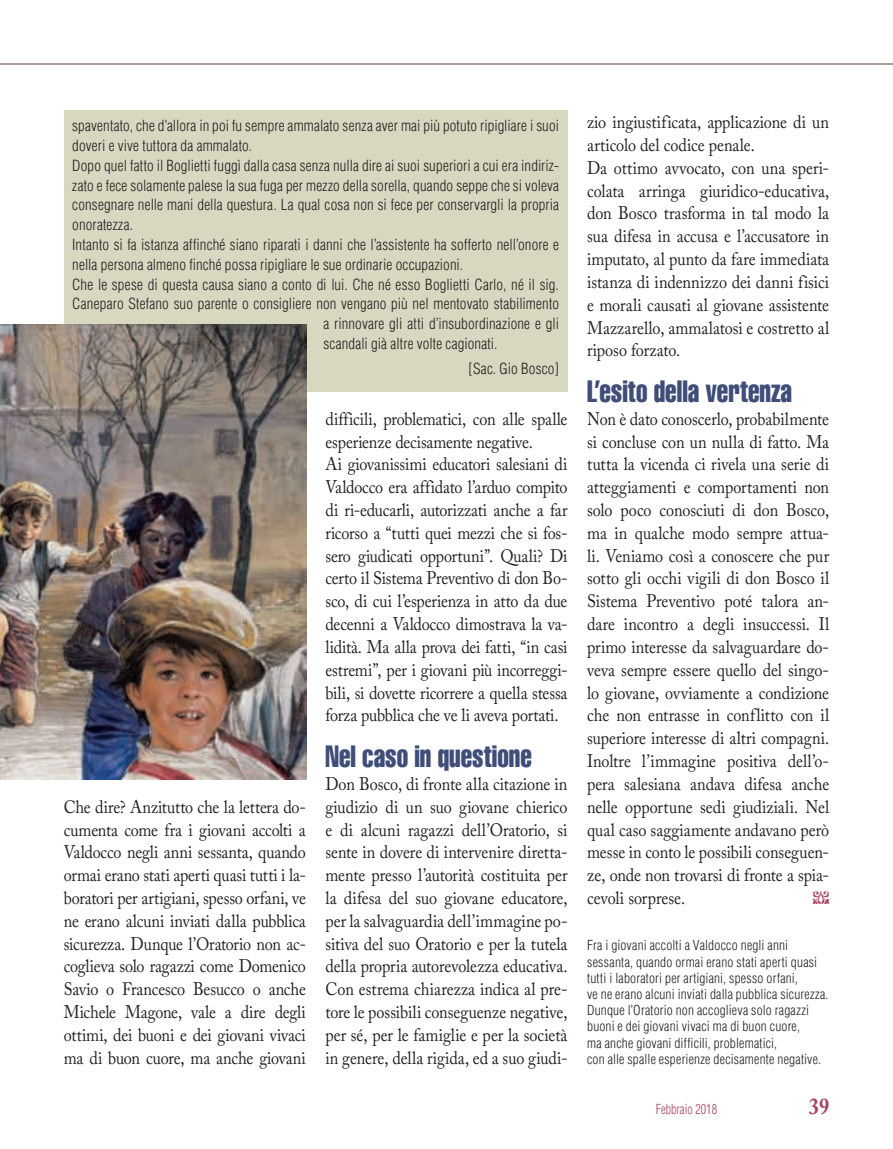
<style>
.page{position:relative;width:893px;height:1149px;background:#fff}
.page>*{position:absolute;margin:0;border:0;box-sizing:border-box;transform-origin:0 0}
.t1{font:extra-condensed 30px "Helvetica";color:#3f4e79;scale:.9 1}
.t2{font:700 22.5px "Adobe Caslon Pro";color:#a64361;scale:.9 1}
.t3{font:18px/22.8px "Adobe Caslon Pro";letter-spacing:-.005em;color:#231f20;text-align:justify;scale:.9 1}
.t4{font:18px "Adobe Caslon Pro";color:#a64361;scale:.9 1}
.t5{font:300 condensed 15px "Helvetica";letter-spacing:.01em;color:#231f20}
.t6{font:300 condensed 13.5px/16.2px "Helvetica";letter-spacing:.015em;color:#231f20}
.t7{font:300 condensed 13.5px "Helvetica";color:#a64361;scale:.9 1}
</style>
<div class="page">
<div style="left:64px;top:111px;width:503px;height:281px;background:#d8d7c0"></div>
<img style="left:0;top:324px;width:306px;height:455px">
<hr style="left:0;top:64px;width:893px;height:1px;background:#ac9e94">
<p class="t5" style="left:72px;top:116px;width:488px">spaventato, che d’allora in poi fu sempre ammalato senza aver mai più potuto ripigliare i suoi</p>
<p class="t5" style="left:72px;top:136px;width:181px">doveri e vive tuttora da ammalato.</p>
<p class="t5" style="left:72px;top:156px;width:488px">Dopo quel fatto il Boglietti fuggì dalla casa senza nulla dire ai suoi superiori a cui era indiriz-</p>
<p class="t5" style="left:72px;top:176px;width:488px">zato e fece solamente palese la sua fuga per mezzo della sorella, quando seppe che si voleva</p>
<p class="t5" style="left:72px;top:195px;width:488px">consegnare nelle mani della questura. La qual cosa non si fece per conservargli la propria</p>
<p class="t5" style="left:72px;top:215px;width:62px">onoratezza.</p>
<p class="t5" style="left:72px;top:235px;width:488px">Intanto si fa istanza affinché siano riparati i danni che l’assistente ha sofferto nell’onore e</p>
<p class="t5" style="left:72px;top:255px;width:392px">nella persona almeno finché possa ripigliare le sue ordinarie occupazioni.</p>
<p class="t5" style="left:72px;top:275px;width:488px">Che le spese di questa causa siano a conto di lui. Che né esso Boglietti Carlo, né il sig.</p>
<p class="t5" style="left:72px;top:294px;width:488px">Caneparo Stefano suo parente o consigliere non vengano più nel mentovato stabilimento</p>
<p class="t5" style="left:323px;top:314px;width:237px">a rinnovare gli atti d’insubordinazione e gli</p>
<p class="t5" style="left:323px;top:334px;width:175px">scandali già altre volte cagionati.</p>
<p class="t5" style="left:469px;top:359px;width:92px">[Sac. Gio Bosco]</p>
<p class="t3" style="left:325px;top:407px;width:270px;text-align:left">difficili, problematici, con alle spalle esperienze decisamente negative.<br>Ai giovanissimi educatori salesiani di Valdocco era affidato l’arduo compito di ri-educarli, autorizzati anche a far ricorso a “tutti quei mezzi che si fos&shy;sero giudicati opportuni”. Quali? Di certo il Sistema Preventivo di don Bo&shy;sco, di cui l’esperienza in atto da due decenni a Valdocco dimostrava la va&shy;lidità. Ma alla prova dei fatti, “in casi estremi”, per i giovani più incorreggi&shy;bili, si dovette ricorrere a quella stessa forza pubblica che ve li aveva portati.</p>
<h1 class="t1" style="left:325px;top:737px;width:231px">Nel caso in questione</h1>
<p class="t3" style="left:325px;top:772px;width:270px">Don Bosco, di fronte alla citazione in giudizio di un suo giovane chierico e di alcuni ragazzi dell’Oratorio, si sente in dovere di intervenire diretta&shy;mente presso l’autorità costituita per la difesa del suo giovane educatore, per la salvaguardia dell’immagine po&shy;sitiva del suo Oratorio e per la tutela della propria autorevolezza educativa.<br>Con estrema chiarezza indica al pre&shy;tore le possibili conseguenze negative, per sé, per le famiglie e per la società in genere, della rigida, ed a suo giudi-</p>
<p class="t3" style="left:64px;top:794px;width:271px">Che dire? Anzitutto che la lettera do&shy;cumenta come fra i giovani accolti a Valdocco negli anni sessanta, quando ormai erano stati aperti quasi tutti i la&shy;boratori per artigiani, spesso orfani, ve ne erano alcuni inviati dalla pubblica sicurezza. Dunque l’Oratorio non ac&shy;coglieva solo ragazzi come Domenico Savio o Francesco Besucco o anche Michele Magone, vale a dire degli ottimi, dei buoni e dei giovani vivaci ma di buon cuore, ma anche giovani</p>
<p class="t3" style="left:587px;top:110px;width:271px;text-align:left">zio ingiustificata, applicazione di un articolo del codice penale.<br>Da ottimo avvocato, con una speri&shy;colata arringa giuridico-educativa, don Bosco trasforma in tal modo la sua difesa in accusa e l’accusatore in imputato, al punto da fare immediata istanza di indennizzo dei danni fisici e morali causati al giovane assistente Mazzarello, ammalatosi e costretto al riposo forzato.</p>
<h1 class="t1" style="left:587px;top:372px;width:229px">L’esito della vertenza</h1>
<p class="t3" style="left:587px;top:407px;width:271px">Non è dato conoscerlo, probabilmente si concluse con un nulla di fatto. Ma tutta la vicenda ci rivela una serie di atteggiamenti e comportamenti non solo poco conosciuti di don Bosco, ma in qualche modo sempre attua&shy;li. Veniamo così a conoscere che pur sotto gli occhi vigili di don Bosco il Sistema Preventivo poté talora an&shy;dare incontro a degli insuccessi. Il primo interesse da salvaguardare do&shy;veva sempre essere quello del singo&shy;lo giovane, ovviamente a condizione che non entrasse in conflitto con il superiore interesse di altri compagni.<br>Inoltre l’immagine positiva dell’o&shy;pera salesiana andava difesa anche nelle opportune sedi giudiziali. Nel qual caso saggiamente andavano però messe in conto le possibili conseguen&shy;ze, onde non trovarsi di fronte a spia&shy;cevoli sorprese.</p>
<p class="t4" style="left:813px;top:886px;width:19px">•</p>
<p class="t6" style="left:587px;top:937px;width:243px">Fra i giovani accolti a Valdocco negli anni sessanta, quando ormai erano stati aperti quasi tutti i laboratori per artigiani, spesso orfani,<br>ve ne erano alcuni inviati dalla pubblica sicurezza.<br>Dunque l’Oratorio non accoglieva solo ragazzi buoni e dei giovani vivaci ma di buon cuore,<br>ma anche giovani difficili, problematici,<br>con alle spalle esperienze decisamente negative.</p>
<p class="t7" style="left:656px;top:1100px;width:70px">Febbraio 2018</p>
<p class="t2" style="left:809px;top:1092px;width:24px">39</p>
</div>
